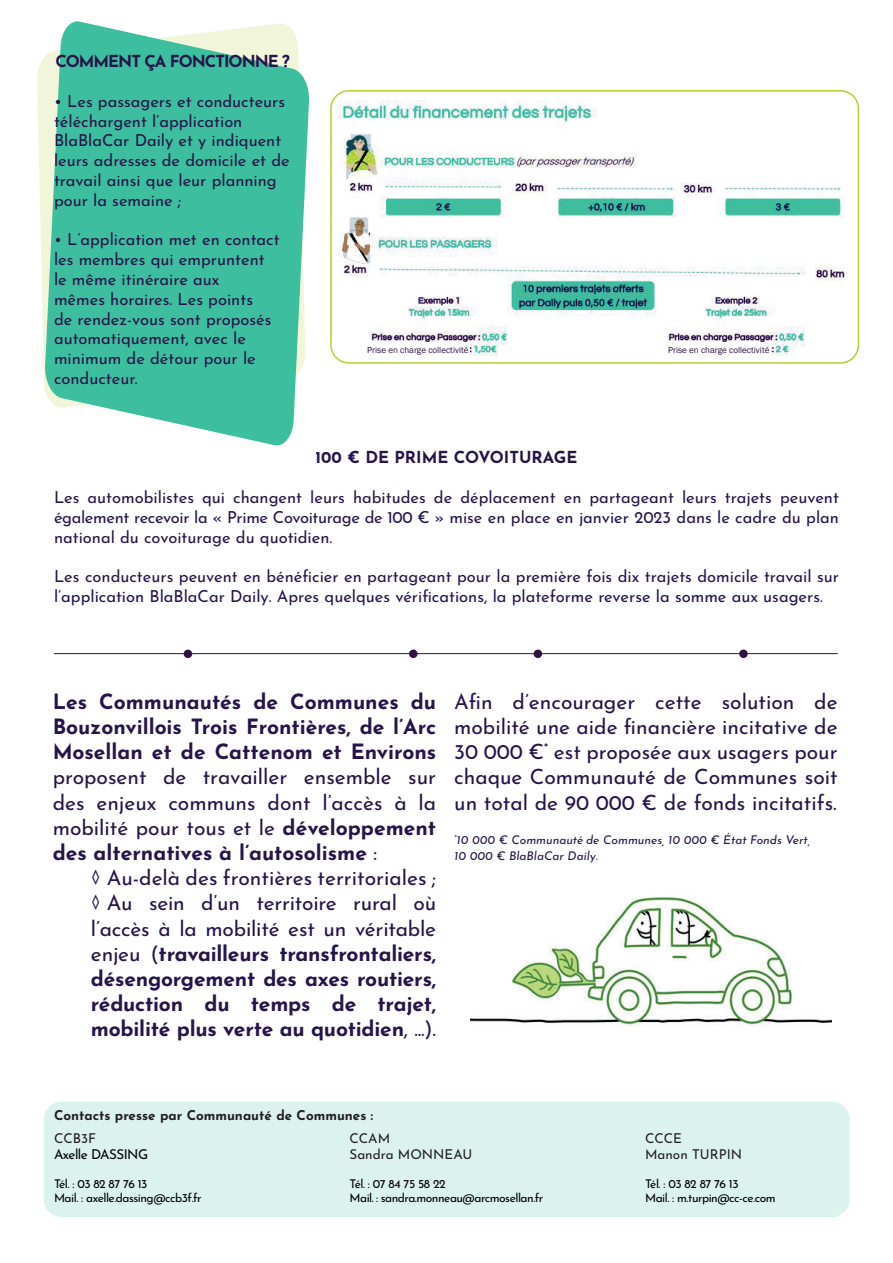
<style>
.page{position:relative;width:893px;height:1263px;background:#fff}
.page>*{position:absolute;margin:0;border:0;box-sizing:border-box;transform-origin:0 0}
.t1{font:700 21px/25.2px "Josefin Sans";letter-spacing:-.01em;color:#26144a;text-align:justify}
.t2{font:21px/25.2px "Josefin Sans";color:#26144a;text-align:justify}
.t3{font:16.5px/19.8px "Josefin Sans";color:#26144a}
.t4{font:700 16.5px "Josefin Sans";color:#26144a}
.t5{font:700 16.5px "Josefin Sans";letter-spacing:-.05em;color:#26144a}
.t6{font:700 13.5px "Josefin Sans";color:#231f20}
.t7{font:13.5px/16.2px "Josefin Sans";color:#231f20}
.t8{font:13.5px "Josefin Sans";letter-spacing:-.04em;color:#000}
.t9{font:12px/14.4px "Josefin Sans";letter-spacing:-.04em;color:#000}
.t10{font:italic 12px/16.5px "Josefin Sans";color:#26144a}
.t11{font:9px "Franklin Gothic";color:#2e1242}
.s1{font-weight:700}
.s2{font-weight:400}
</style>
<div class="page">
<svg style="left:37px;top:58px;width:7px;height:312px"></svg>
<div style="left:44px;top:1101px;width:806px;height:116px;background:#dcf3ed;border-radius:18px"></div>
<svg style="left:44px;top:21px;width:266px;height:425px;background:#5dc8ab"></svg>
<img style="left:340px;top:101px;width:510px;height:260px">
<div style="left:330px;top:90px;width:529px;height:274px;border:2px solid #b0d136;border-radius:18px"></div>
<div style="left:799px;top:101px;width:53px;height:27px;background:#fff"></div>
<div style="left:381px;top:343px;width:89px;height:17px;background:#fff"></div>
<div style="left:681px;top:343px;width:90px;height:17px;background:#fff"></div>
<hr style="left:54px;top:653px;width:784px;height:1px;background:#26144a">
<div style="left:184px;top:649px;width:8px;height:9px;background:#2e1242;border-radius:50%"></div>
<div style="left:409px;top:649px;width:9px;height:9px;background:#2e1242;border-radius:50%"></div>
<div style="left:534px;top:649px;width:8px;height:9px;background:#2e1242;border-radius:50%"></div>
<svg style="left:739px;top:649px;width:9px;height:9px"></svg>
<img style="left:471px;top:897px;width:360px;height:130px">
<p class="t5" style="left:55px;top:49px;width:236px">COMMENT ÇA FONCTIONNE ?</p>
<p class="t3" style="left:54px;top:90px;width:237px">• Les passagers et conducteurs téléchargent l‘application<br>BlaBlaCar Daily et y indiquent leurs adresses de domicile et de travail ainsi que leur planning pour la semaine ;</p>
<p class="t3" style="left:54px;top:228px;width:227px">• L’application met en contact les membres qui empruntent le même itinéraire aux<br>mêmes horaires. Les points<br>de rendez-vous sont proposés automatiquement, avec le minimum de détour pour le conducteur.</p>
<p class="t11" style="left:367px;top:344px;width:103px">Prise en charge collectivité</p>
<p class="t11" style="left:668px;top:344px;width:103px">Prise en charge collectivité</p>
<p class="t4" style="left:316px;top:445px;width:263px">100 € DE PRIME COVOITURAGE</p>
<p class="t3" style="left:54px;top:486px;width:786px;text-align:justify">Les automobilistes qui changent leurs habitudes de déplacement en partageant leurs trajets peuvent également recevoir la « Prime Covoiturage de 100 € » mise en place en janvier 2023 dans le cadre du plan national du covoiturage du quotidien.</p>
<p class="t3" style="left:54px;top:565px;width:786px">Les conducteurs peuvent en bénéficier en partageant pour la première fois dix trajets domicile travail sur l’application BlaBlaCar Daily. Apres quelques vérifications, la plateforme reverse la somme aux usagers.</p>
<p class="t1" style="left:53px;top:687px;width:385px">Les Communautés de Communes du Bouzonvillois Trois Frontières, de l’Arc Mosellan et de Cattenom et Environs</p>
<p class="t2" style="left:53px;top:763px;width:385px">proposent de travailler ensemble sur des enjeux communs dont l’accès à la mobilité pour tous et le <span class="s1">développement des alternatives à l’autosolisme</span> :</p>
<p class="t1" style="left:91px;top:863px;width:347px"><span class="s2">◊ Au-delà des frontières territoriales ; ◊ Au sein d’un territoire rural où l’accès à la mobilité est un véritable enjeu (</span>travailleurs transfrontaliers, désengorgement des axes routiers, réduction du temps de trajet, mobilité plus verte au quotidien<span class="s2">, ...).</span></p>
<p class="t2" style="left:454px;top:687px;width:385px">Afin d’encourager cette solution de mobilité une aide financière incitative de 30 000 €<sup>*</sup> est proposée aux usagers pour chaque Communauté de Communes soit un total de 90 000 € de fonds incitatifs.</p>
<p class="t10" style="left:454px;top:830px;width:358px"><sup>*</sup>10 000 € Communauté de Communes, 10 000 € État Fonds Vert,<br>10 000 € BlaBlaCar Daily.</p>
<p class="t6" style="left:54px;top:1105px;width:321px">Contacts presse par Communauté de Communes :</p>
<p class="t7" style="left:54px;top:1129px;width:44px">CCB3F</p>
<p class="t8" style="left:54px;top:1144px;width:96px">Axelle DASSING</p>
<p class="t9" style="left:54px;top:1175px;width:149px">Tél. : 03 82 87 76 13<br>Mail. : axelle.dassing@ccb3f.fr</p>
<p class="t7" style="left:350px;top:1129px;width:124px">CCAM<br>Sandra MONNEAU</p>
<p class="t9" style="left:350px;top:1175px;width:195px">Tél. : 07 84 75 58 22<br>Mail. : sandra.monneau@arcmosellan.fr</p>
<p class="t7" style="left:645px;top:1129px;width:99px">CCCE<br>Manon TURPIN</p>
<p class="t9" style="left:645px;top:1175px;width:132px">Tél. : 03 82 87 76 13<br>Mail. : m.turpin@cc-ce.com</p>
</div>
